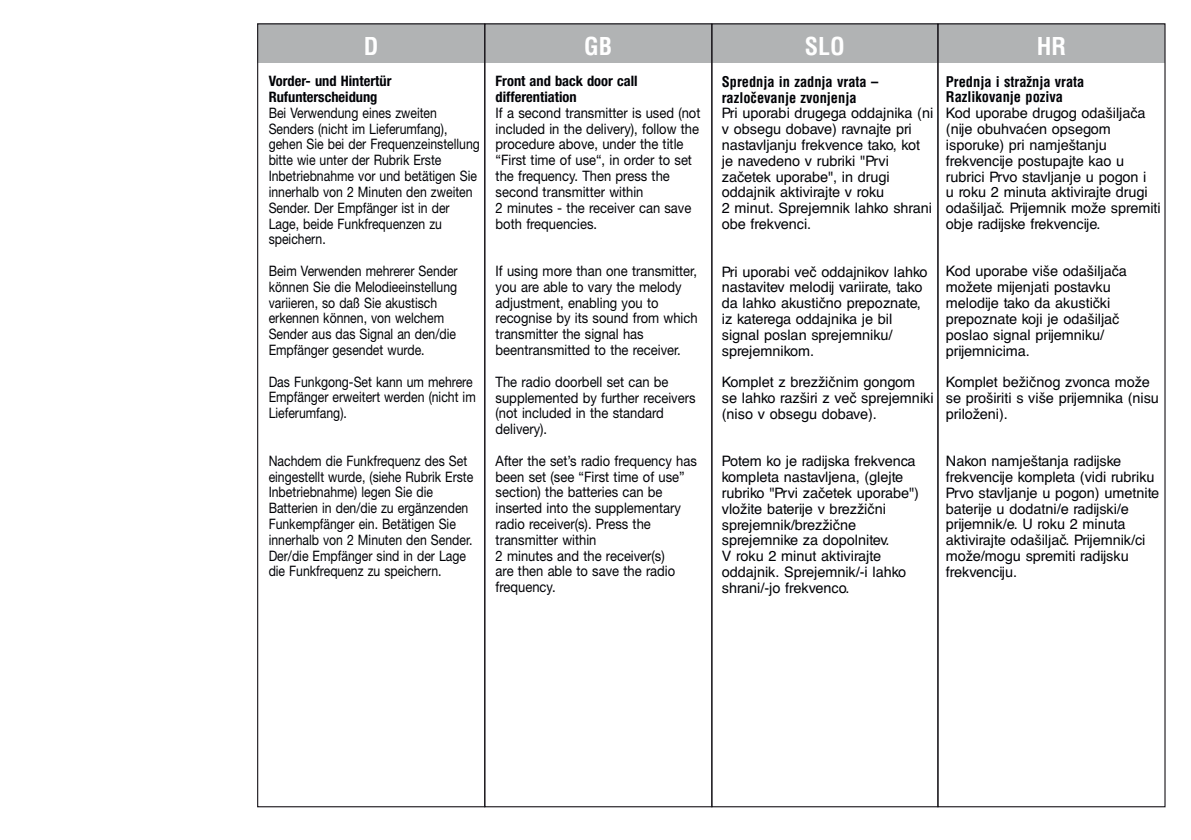
<style>
.page{position:relative;width:1191px;height:840px;background:#fff}
.page>*{position:absolute;margin:0;border:0;box-sizing:border-box;transform-origin:0 0}
.t1{font:700 condensed 24px "Helvetica";color:#fff}
.t2{font:14.4px/15.8px "Helvetica LTCE";color:#000206}
.t3{font:14.4px/15.8px "Helvetica Neue";color:#000206;scale:.85 1}
.t4{font:14.4px/15.8px "Helvetica Neue";color:#000206;scale:.9 1}
.t5{font:700 condensed 14.4px/15.8px "Helvetica LTCE";color:#000206}
.t6{font:700 condensed 14.4px/15.8px "Helvetica Neue";color:#000206}
</style>
<div class="page">
<div style="left:258px;top:24px;width:907px;height:39px;background:#b1b3b4"></div>
<div style="left:937px;top:23px;width:228px;height:783px;border:1px solid #1a171c"></div>
<h1 class="t1" style="left:364px;top:31px;width:16px">D</h1>
<h1 class="t1" style="left:584px;top:31px;width:30px">GB</h1>
<h1 class="t1" style="left:805px;top:31px;width:42px">SLO</h1>
<h1 class="t1" style="left:1036px;top:31px;width:31px">HR</h1>
<p class="t6" style="left:495px;top:73px;width:143px">Front and back door call differentiation</p>
<p class="t4" style="left:495px;top:104px;width:229px">If a second transmitter is used (not included in the delivery), follow the procedure above, under the title “First time of use“, in order to set the frequency. Then press the second transmitter within<br>2 minutes - the receiver can save both frequencies.</p>
<p class="t4" style="left:495px;top:262px;width:226px">If using more than one transmitter, you are able to vary the melody adjustment, enabling you to recognise by its sound from which transmitter the signal has beentransmitted to the receiver.</p>
<p class="t4" style="left:495px;top:373px;width:224px">The radio doorbell set can be supplemented by further receivers (not included in the standard delivery).</p>
<p class="t4" style="left:495px;top:452px;width:225px">After the set’s radio frequency has been set (see “First time of use” section) the batteries can be inserted into the supplementary radio receiver(s). Press the transmitter within<br>2 minutes and the receiver(s)<br>are then able to save the radio frequency.</p>
<p class="t6" style="left:269px;top:73px;width:124px">Vorder- und Hintertür<br>Rufunterscheidung</p>
<p class="t3" style="left:269px;top:104px;width:250px">Bei Verwendung eines zweiten<br>Senders (nicht im Lieferumfang), gehen Sie bei der Frequenzeinstellung bitte wie unter der Rubrik Erste<br>Inbetriebnahme vor und betätigen Sie innerhalb von 2 Minuten den zweiten<br>Sender. Der Empfänger ist in der<br>Lage, beide Funkfrequenzen zu speichern.</p>
<p class="t3" style="left:269px;top:262px;width:224px">Beim Verwenden mehrerer Sender können Sie die Melodieeinstellung variieren, so daß Sie akustisch erkennen können, von welchem<br>Sender aus das Signal an den/die<br>Empfänger gesendet wurde.</p>
<p class="t3" style="left:269px;top:373px;width:245px">Das Funkgong-Set kann um mehrere<br>Empfänger erweitert werden (nicht im<br>Lieferumfang).</p>
<p class="t3" style="left:269px;top:452px;width:242px">Nachdem die Funkfrequenz des Set eingestellt wurde, (siehe Rubrik Erste Inbetriebnahme) legen Sie die Batterien in den/die zu ergänzenden Funkempfänger ein. Betätigen Sie innerhalb von 2 Minuten den Sender.<br>Der/die Empfänger sind in der Lage die Funkfrequenz zu speichern.</p>
<p class="t5" style="left:722px;top:73px;width:158px">Sprednja in zadnja vrata – razločevanje zvonjenja</p>
<p class="t2" style="left:722px;top:105px;width:213px">Pri uporabi drugega oddajnika (ni v obsegu dobave) ravnajte pri nastavljanju frekvence tako, kot je navedeno v rubriki "Prvi začetek uporabe", in drugi oddajnik aktivirajte v roku<br>2 minut. Sprejemnik lahko shrani obe frekvenci.</p>
<p class="t2" style="left:722px;top:263px;width:207px">Pri uporabi več oddajnikov lahko nastavitev melodij variirate, tako da lahko akustično prepoznate, iz katerega oddajnika je bil signal poslan sprejemniku/ sprejemnikom.</p>
<p class="t2" style="left:722px;top:374px;width:213px">Komplet z brezžičnim gongom se lahko razširi z več sprejemniki (niso v obsegu dobave).</p>
<p class="t2" style="left:722px;top:453px;width:199px">Potem ko je radijska frekvenca kompleta nastavljena, (glejte rubriko "Prvi začetek uporabe") vložite baterije v brezžični sprejemnik/brezžične sprejemnike za dopolnitev.<br>V roku 2 minut aktivirajte oddajnik. Sprejemnik/-i lahko shrani/-jo frekvenco.</p>
<p class="t5" style="left:946px;top:73px;width:140px">Prednja i stražnja vrata<br>Razlikovanje poziva</p>
<p class="t2" style="left:946px;top:105px;width:216px">Kod uporabe drugog odašiljača (nije obuhvaćen opsegom isporuke) pri namještanju frekvencije postupajte kao u rubrici Prvo stavljanje u pogon i<br>u roku 2 minuta aktivirajte drugi odašiljač. Prijemnik može spremiti obje radijske frekvencije.</p>
<p class="t2" style="left:946px;top:263px;width:182px">Kod uporabe više odašiljača možete mijenjati postavku melodije tako da akustički prepoznate koji je odašiljač poslao signal prijemniku/ prijemnicima.</p>
<p class="t2" style="left:946px;top:374px;width:214px">Komplet bežičnog zvonca može se proširiti s više prijemnika (nisu priloženi).</p>
<p class="t2" style="left:946px;top:453px;width:215px">Nakon namještanja radijske frekvencije kompleta (vidi rubriku<br>Prvo stavljanje u pogon) umetnite baterije u dodatni/e radijski/e prijemnik/e. U roku 2 minuta aktivirajte odašiljač. Prijemnik/ci može/mogu spremiti radijsku frekvenciju.</p>
</div>
